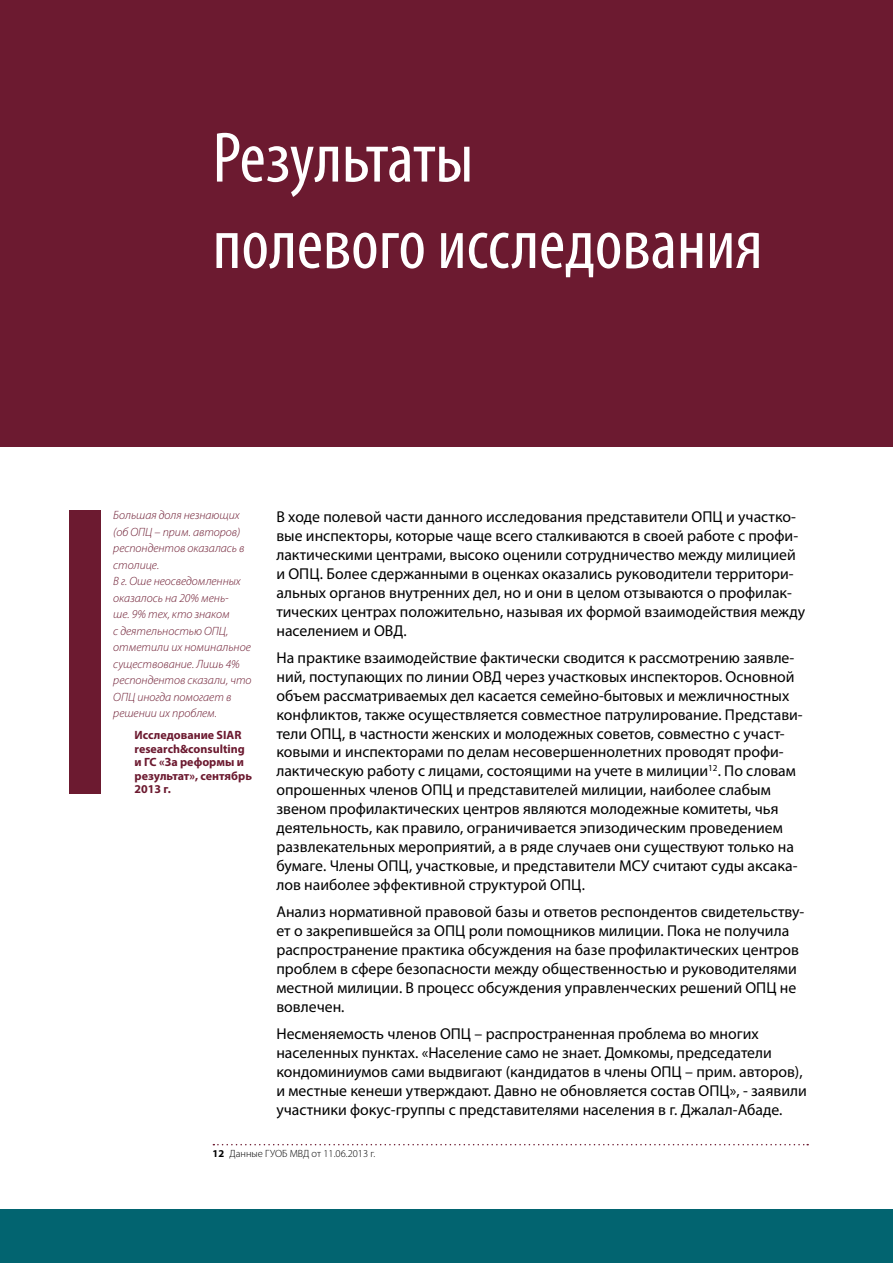
<style>
.page{position:relative;width:893px;height:1263px;background:#fff}
.page>*{position:absolute;margin:0;border:0;box-sizing:border-box;transform-origin:0 0}
.t1{font:condensed 72px/86.4px "Myriad Pro";color:#fff}
.t2{font:15.75px/18.9px "Myriad Pro";color:#000}
.t3{font:italic 300 12px/16.5px "Myriad Pro";color:#6c1a30}
.t4{font:700 12px/13.5px "Myriad Pro";color:#6c1a30}
.t5{font:300 10.5px "Myriad Pro";color:#000}
.s1{font-weight:700}
</style>
<div class="page">
<div style="left:0;top:1209px;width:893px;height:54px;background:#026470"></div>
<svg style="left:213px;top:1144px;width:595px;height:1px"></svg>
<div style="left:70px;top:510px;width:31px;height:283px;background:#6c1a30"></div>
<div style="left:0;top:0;width:893px;height:446px;background:#6c1a30"></div>
<h1 class="t1" style="left:213px;top:114px;width:552px">Результаты<br>полевого исследования</h1>
<p class="t3" style="left:113px;top:507px;width:140px">Большая доля незнающих (об ОПЦ – прим. авторов) респондентов оказалась в столице.<br>В г. Оше неосведомленных оказалось на 20% мень-<br>ше. 9% тех, кто знаком<br>с деятельностью ОПЦ, отметили их номинальное существование. Лишь 4% респондентов сказали, что<br>ОПЦ иногда помогает в решении их проблем.</p>
<p class="t4" style="left:135px;top:728px;width:119px">Исследование SIAR research&amp;consulting и ГС «За реформы и результат», сентябрь<br>2013 г.</p>
<p class="t2" style="left:276px;top:507px;width:530px">В ходе полевой части данного исследования представители ОПЦ и участко&shy;вые инспекторы, которые чаще всего сталкиваются в своей работе с профи&shy;лактическими центрами, высоко оценили сотрудничество между милицией и ОПЦ. Более сдержанными в оценках оказались руководители территори&shy;альных органов внутренних дел, но и они в целом отзываются о профилак&shy;тических центрах положительно, называя их формой взаимодействия между населением и ОВД.</p>
<p class="t2" style="left:276px;top:648px;width:528px">На практике взаимодействие фактически сводится к рассмотрению заявле&shy;ний, поступающих по линии ОВД через участковых инспекторов. Основной объем рассматриваемых дел касается семейно-бытовых и межличностных конфликтов, также осуществляется совместное патрулирование. Представи&shy;тели ОПЦ, в частности женских и молодежных советов, совместно с участ&shy;ковыми и инспекторами по делам несовершеннолетних проводят профи&shy;лактическую работу с лицами, состоящими на учете в милиции<sup>12</sup>. По словам опрошенных членов ОПЦ и представителей милиции, наиболее слабым звеном профилактических центров являются молодежные комитеты, чья деятельность, как правило, ограничивается эпизодическим проведением развлекательных мероприятий, а в ряде случаев они существуют только на бумаге. Члены ОПЦ, участковые, и представители МСУ считают суды аксака&shy;лов наиболее эффективной структурой ОПЦ.</p>
<p class="t2" style="left:276px;top:902px;width:529px">Анализ нормативной правовой базы и ответов респондентов свидетельству&shy;ет о закрепившейся за ОПЦ роли помощников милиции. Пока не получила распространение практика обсуждения на базе профилактических центров проблем в сфере безопасности между общественностью и руководителями местной милиции. В процесс обсуждения управленческих решений ОПЦ не вовлечен.</p>
<p class="t2" style="left:276px;top:1024px;width:532px">Несменяемость членов ОПЦ – распространенная проблема во многих населенных пунктах. «Население само не знает. Домкомы, председатели кондоминиумов сами выдвигают (кандидатов в члены ОПЦ – прим. авторов), и местные кенеши утверждают. Давно не обновляется состав ОПЦ», - заявили участники фокус-группы с представителями населения в г. Джалал-Абаде.</p>
<p class="t5" style="left:213px;top:1147px;width:164px"><span class="s1">12</span> Данные ГУОБ МВД от 11.06.2013 г.</p>
</div>
